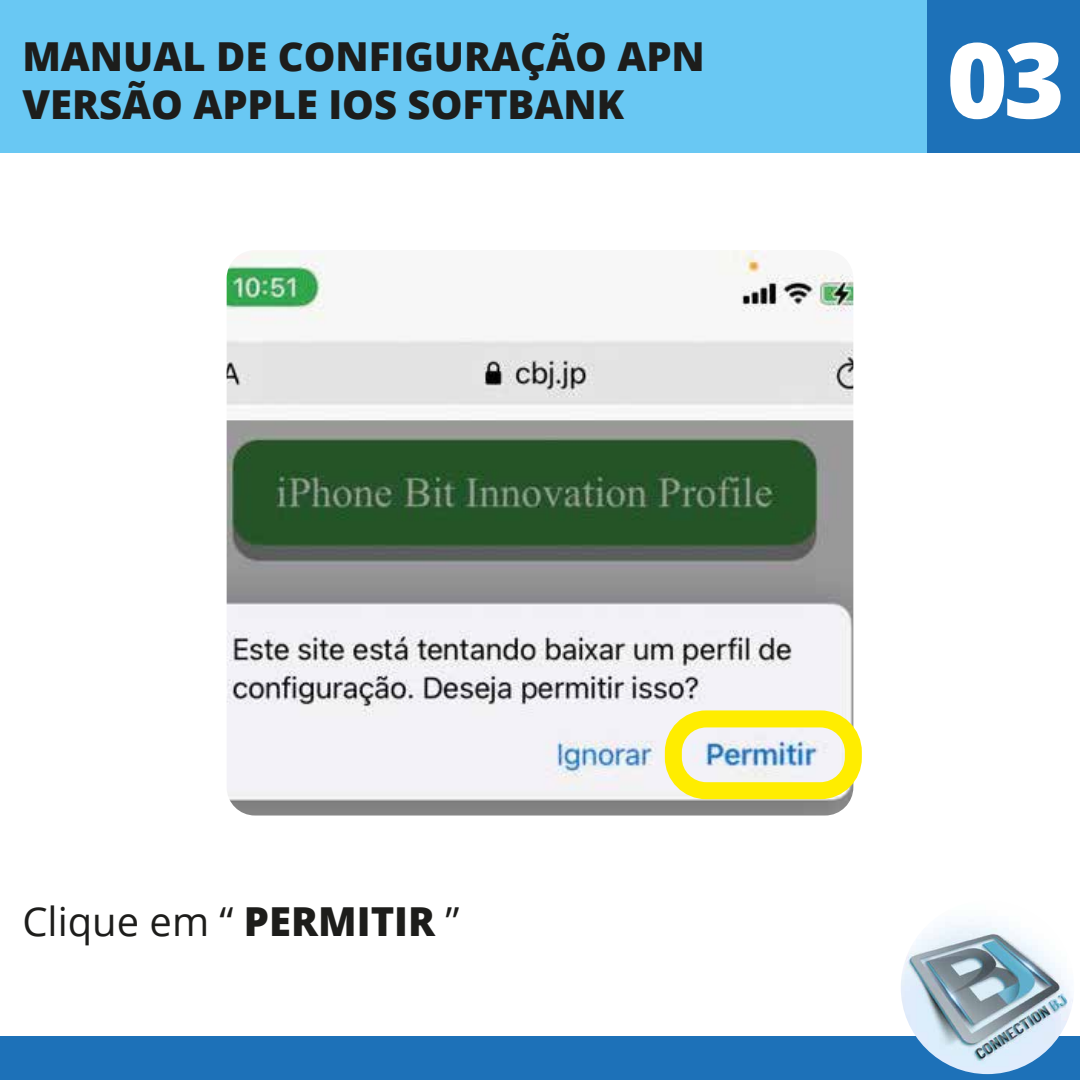
<style>
.page{position:relative;width:1080px;height:1080px;background:#fff}
.page>*{position:absolute;margin:0;border:0;box-sizing:border-box;transform-origin:0 0}
.t1{font:800 104.5px "Open Sans";color:#fff}
.t2{font:800 40px/47.9px "Open Sans";color:#1d1d1b}
.t3{font:40px "Open Sans";color:#1d1d1b}
.s1{font-weight:800}
</style>
<div class="page">
<img style="left:227px;top:250px;width:626px;height:566px">
<div style="left:0;top:0;width:927px;height:153px;background:#69c8f3"></div>
<div style="left:927px;top:0;width:153px;height:153px;background:#1d71b8"></div>
<div style="left:0;top:1037px;width:1080px;height:43px;background:#1d71b8"></div>
<img style="left:901px;top:901px;width:173px;height:173px;border-radius:87px">
<div style="left:665px;top:710px;width:197px;height:89px;border:17px solid #ffed00;border-radius:33px"></div>
<p class="t2" style="left:22px;top:30px;width:684px">MANUAL DE CONFIGURAÇÃO APN<br>VERSÃO APPLE IOS SOFTBANK</p>
<h1 class="t1" style="left:947px;top:1px;width:120px">03</h1>
<p class="t3" style="left:22px;top:894px;width:439px">Clique em “ <span class="s1">PERMITIR</span> ”</p>
</div>
